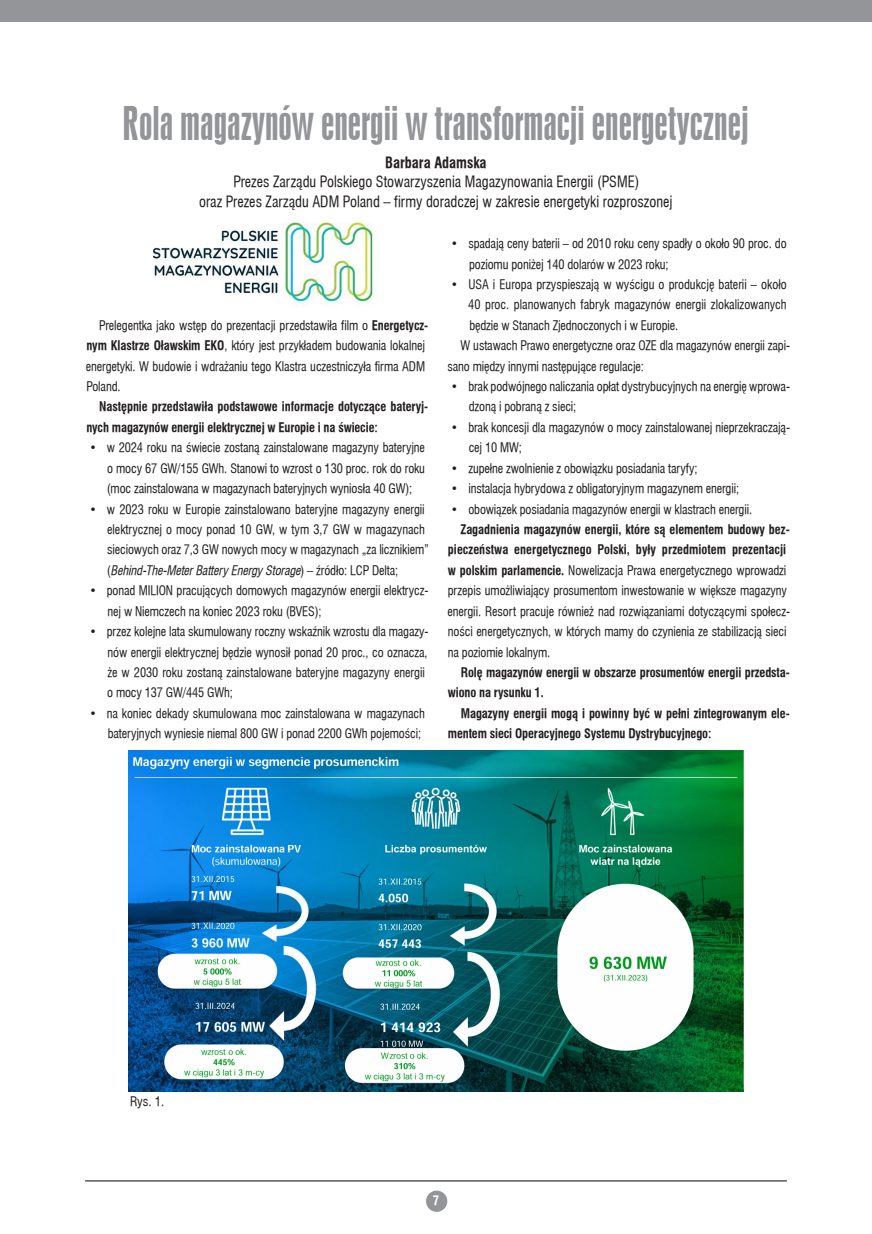
<style>
.page{position:relative;width:872px;height:1234px;background:#fff}
.page>*{position:absolute;margin:0;border:0;box-sizing:border-box;transform-origin:0 0}
.tytul_1{font:43.5px "Swiss 924 AT";color:#939598;scale:.96 1}
.tytul_1-2{font:15px/19.5px "Swiss 721 Cn AT";color:#231f20;text-align:center;scale:.96 1}
.tytul_1-3{font:15px "Swiss 721 Cn AT Bold";color:#231f20;scale:.96 1}
.podstawowy{font:12.75px/20.4px "Swiss 721 Cn AT";letter-spacing:-.01em;color:#231f20}
.podstawowy-2{font:12.75px/20.4px "Swiss 721 Cn AT Bold";letter-spacing:-.01em;color:#231f20}
.t1{font:12.75px "Swiss 721 Cn AT Bold";color:#fff}
.s1{font-family:"Swiss 721 Cn AT Bold"}
.s2{font-family:"Swiss 721 Cn AT Italic"}
</style>
<div class="page">
<div style="left:0;top:0;width:872px;height:21px;background:#939598"></div>
<div style="left:426px;top:1190px;width:21px;height:21px;background:#939598;border-radius:50%"></div>
<hr style="left:85px;top:1179px;width:702px;height:2px;background:#231f20">
<img style="left:153px;top:222px;width:220px;height:85px">
<img style="left:129px;top:750px;width:614px;height:341px">
<p class="tytul_1" style="left:123px;top:98px;width:653px">Rola magazynów energii w transformacji energetycznej</p>
<p class="tytul_1-3" style="left:385px;top:153px;width:107px">Barbara Adamska</p>
<p class="tytul_1-2" style="left:199px;top:172px;width:495px">Prezes Zarządu Polskiego Stowarzyszenia Magazynowania Energii (PSME)<br>oraz Prezes Zarządu ADM Poland – firmy doradczej w zakresie energetyki rozproszonej</p>
<p class="podstawowy" style="left:86px;top:315px;width:344px;text-indent:13px">Prelegentka jako wstęp do prezentacji przedstawiła film o <span class="s1">Energetycz&shy;nym Klastrze Oławskim EKO</span>, który jest przykładem budowania lokalnej energetyki. W budowie i wdrażaniu tego Klastra uczestniczyła firma ADM Poland.</p>
<p class="podstawowy-2" style="left:86px;top:396px;width:343px;text-indent:13px">Następnie przedstawiła podstawowe informacje dotyczące bateryj&shy;nych magazynów energii elektrycznej w Europie i na świecie:</p>
<p class="podstawowy" style="left:107px;top:437px;width:320px;text-align:justify;text-indent:-17px">• w 2024 roku na świecie zostaną zainstalowane magazyny bateryjne o mocy 67 GW/155 GWh. Stanowi to wzrost o 130 proc. rok do roku (moc zainstalowana w magazynach bateryjnych wyniosła 40 GW);</p>
<p class="podstawowy" style="left:107px;top:498px;width:323px;text-indent:-17px">• w 2023 roku w Europie zainstalowano bateryjne magazyny energii elektrycznej o mocy ponad 10 GW, w tym 3,7 GW w magazynach sieciowych oraz 7,3 GW nowych mocy w magazynach „za licznikiem” (<span class="s2">Behind-The-Meter Battery Energy Storage</span>) – źródło: LCP Delta;</p>
<p class="podstawowy" style="left:108px;top:580px;width:322px;text-indent:-18px">• ponad MILION pracujących domowych magazynów energii elektrycz&shy;nej w Niemczech na koniec 2023 roku (BVES);</p>
<p class="podstawowy" style="left:107px;top:621px;width:323px;text-indent:-18px">• przez kolejne lata skumulowany roczny wskaźnik wzrostu dla magazy&shy;nów energii elektrycznej będzie wynosił ponad 20 proc., co oznacza, że w 2030 roku zostaną zainstalowane bateryjne magazyny energii o mocy 137 GW/445 GWh;</p>
<p class="podstawowy" style="left:108px;top:703px;width:319px;text-indent:-18px">• na koniec dekady skumulowana moc zainstalowana w magazynach bateryjnych wyniesie niemal 800 GW i ponad 2200 GWh pojemości;</p>
<p class="podstawowy" style="left:469px;top:233px;width:319px;text-indent:-18px">• spadają ceny baterii – od 2010 roku ceny spadły o około 90 proc. do poziomu poniżej 140 dolarów w 2023 roku;</p>
<p class="podstawowy" style="left:468px;top:274px;width:320px;text-align:justify;text-indent:-17px">• USA i Europa przyspieszają w wyścigu o produkcję baterii – około 40 proc. planowanych fabryk magazynów energii zlokalizowanych będzie w Stanach Zjednoczonych i w Europie.</p>
<p class="podstawowy" style="left:447px;top:335px;width:344px;text-indent:13px">W ustawach Prawo energetyczne oraz OZE dla magazynów energii zapi&shy;sano między innymi następujące regulacje:</p>
<p class="podstawowy" style="left:469px;top:376px;width:323px;text-indent:-18px">• brak podwójnego naliczania opłat dystrybucyjnych na energię wprowa&shy;dzoną i pobraną z sieci;</p>
<p class="podstawowy" style="left:469px;top:417px;width:323px;text-indent:-18px">• brak koncesji dla magazynów o mocy zainstalowanej nieprzekraczają&shy;cej 10 MW;</p>
<p class="podstawowy" style="left:451px;top:458px;width:248px">• zupełne zwolnienie z obowiązku posiadania taryfy;</p>
<p class="podstawowy" style="left:451px;top:478px;width:290px">• instalacja hybrydowa z obligatoryjnym magazynem energii;</p>
<p class="podstawowy" style="left:451px;top:498px;width:303px">• obowiązek posiadania magazynów energii w klastrach energii.</p>
<p class="podstawowy" style="left:447px;top:519px;width:344px;text-indent:13px"><span class="s1">Zagadnienia magazynów energii, które są elementem budowy bez&shy;pieczeństwa energetycznego Polski, były przedmiotem prezentacji w polskim parlamencie.</span> Nowelizacja Prawa energetycznego wprowadzi przepis umożliwiający prosumentom inwestowanie w większe magazyny energii. Resort pracuje również nad rozwiązaniami dotyczącymi społecz&shy;ności energetycznych, w których mamy do czynienia ze stabilizacją sieci na poziomie lokalnym.</p>
<p class="podstawowy-2" style="left:448px;top:662px;width:343px;text-indent:13px">Rolę magazynów energii w obszarze prosumentów energii przedsta&shy;wiono na rysunku 1.</p>
<p class="podstawowy-2" style="left:448px;top:703px;width:343px;text-indent:13px">Magazyny energii mogą i powinny być w pełni zintegrowanym ele&shy;mentem sieci Operacyjnego Systemu Dystrybucyjnego:</p>
<p class="podstawowy" style="left:130px;top:1090px;width:36px">Rys. 1.</p>
<p class="t1" style="left:433px;top:1192px;width:8px">7</p>
</div>
